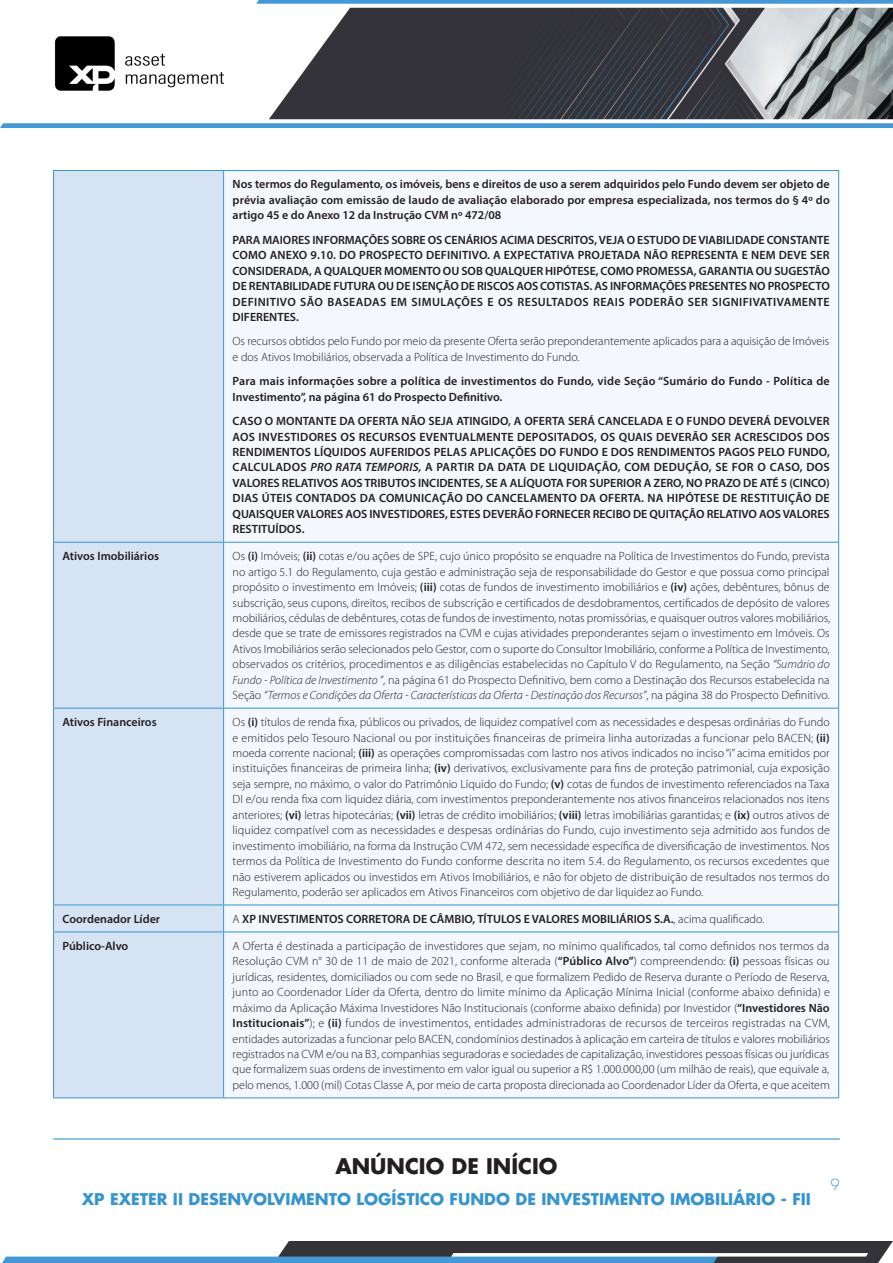
<style>
.page{position:relative;width:893px;height:1263px;background:#fff}
.page>*{position:absolute;margin:0;border:0;box-sizing:border-box;transform-origin:0 0}
.t1{font:700 21px "Futura LT";color:#231f20}
.t2{font:700 15.75px "Futura LT";color:#3695d0}
.t3{font:300 15px "Futura LT";color:#3695d0}
.t4{font:300 12px/15.5px "Myriad Pro";color:#231f20;text-align:justify}
.t5{font:600 12px/15.5px "Myriad Pro";color:#231f20;text-align:justify}
.s1{font-style:italic}
.s2{font-weight:600}
.s3{font-weight:300}
</style>
<div class="page">
<img style="left:0;top:0;width:893px;height:127px">
<img style="left:2px;top:1242px;width:891px;height:21px">
<hr style="left:53px;top:1138px;width:787px;height:1px;background:#3695d0">
<div style="left:54px;top:171px;width:169px;height:926px;background:#d5e3f3"></div>
<div style="left:224px;top:171px;width:614px;height:926px;background:#f4f7fc"></div>
<hr style="left:53px;top:170px;width:171px;height:1px;background:#3695d0">
<hr style="left:53px;top:171px;width:1px;height:371px;background:#3695d0">
<hr style="left:224px;top:170px;width:615px;height:1px;background:#3695d0">
<hr style="left:223px;top:171px;width:1px;height:371px;background:#3695d0">
<hr style="left:838px;top:171px;width:1px;height:371px;background:#3695d0">
<hr style="left:53px;top:542px;width:171px;height:1px;background:#3695d0">
<hr style="left:53px;top:543px;width:1px;height:165px;background:#3695d0">
<hr style="left:224px;top:542px;width:615px;height:1px;background:#3695d0">
<hr style="left:223px;top:543px;width:1px;height:165px;background:#3695d0">
<hr style="left:838px;top:543px;width:1px;height:165px;background:#3695d0">
<hr style="left:53px;top:708px;width:171px;height:1px;background:#3695d0">
<hr style="left:53px;top:708px;width:1px;height:196px;background:#3695d0">
<hr style="left:224px;top:708px;width:615px;height:1px;background:#3695d0">
<hr style="left:223px;top:708px;width:1px;height:196px;background:#3695d0">
<hr style="left:838px;top:708px;width:1px;height:196px;background:#3695d0">
<hr style="left:53px;top:904px;width:171px;height:1px;background:#3695d0">
<svg style="left:53px;top:905px;width:1px;height:26px"></svg>
<hr style="left:224px;top:904px;width:615px;height:1px;background:#3695d0">
<svg style="left:223px;top:905px;width:1px;height:26px"></svg>
<svg style="left:838px;top:905px;width:1px;height:26px"></svg>
<hr style="left:53px;top:931px;width:171px;height:1px;background:#3695d0">
<hr style="left:53px;top:932px;width:1px;height:165px;background:#3695d0">
<hr style="left:224px;top:931px;width:615px;height:1px;background:#3695d0">
<hr style="left:223px;top:932px;width:1px;height:165px;background:#3695d0">
<hr style="left:838px;top:932px;width:1px;height:165px;background:#3695d0">
<hr style="left:53px;top:1097px;width:171px;height:1px;background:#3695d0">
<hr style="left:224px;top:1097px;width:615px;height:1px;background:#3695d0">
<p class="t5" style="left:233px;top:176px;width:599px">Nos termos do Regulamento, os imóveis, bens e direitos de uso a serem adquiridos pelo Fundo devem ser objeto de prévia avaliação com emissão de laudo de avaliação elaborado por empresa especializada, nos termos do § 4º do artigo 45 e do Anexo 12 da Instrução CVM nº 472/08</p>
<p class="t5" style="left:233px;top:232px;width:599px">PARA MAIORES INFORMAÇÕES SOBRE OS CENÁRIOS ACIMA DESCRITOS, VEJA O ESTUDO DE VIABILIDADE CONSTANTE COMO ANEXO 9.10. DO PROSPECTO DEFINITIVO. A EXPECTATIVA PROJETADA NÃO REPRESENTA E NEM DEVE SER CONSIDERADA, A QUALQUER MOMENTO OU SOB QUALQUER HIPÓTESE, COMO PROMESSA, GARANTIA OU SUGESTÃO DE RENTABILIDADE FUTURA OU DE ISENÇÃO DE RISCOS AOS COTISTAS. AS INFORMAÇÕES PRESENTES NO PROSPECTO DEFINITIVO SÃO BASEADAS EM SIMULAÇÕES E OS RESULTADOS REAIS PODERÃO SER SIGNIFIVATIVAMENTE DIFERENTES.</p>
<p class="t4" style="left:233px;top:334px;width:598px">Os recursos obtidos pelo Fundo por meio da presente Oferta serão preponderantemente aplicados para a aquisição de Imóveis e dos Ativos Imobiliários, observada a Política de Investimento do Fundo.</p>
<p class="t5" style="left:233px;top:373px;width:599px">Para mais informações sobre a política de investimentos do Fundo, vide Seção “Sumário do Fundo - Política de<br>Investimento”, na página 61 do Prospecto Definitivo.</p>
<p class="t5" style="left:233px;top:413px;width:599px">CASO O MONTANTE DA OFERTA NÃO SEJA ATINGIDO, A OFERTA SERÁ CANCELADA E O FUNDO DEVERÁ DEVOLVER AOS INVESTIDORES OS RECURSOS EVENTUALMENTE DEPOSITADOS, OS QUAIS DEVERÃO SER ACRESCIDOS DOS RENDIMENTOS LÍQUIDOS AUFERIDOS PELAS APLICAÇÕES DO FUNDO E DOS RENDIMENTOS PAGOS PELO FUNDO, CALCULADOS <span class="s1">PRO RATA TEMPORIS,</span> A PARTIR DA DATA DE LIQUIDAÇÃO, COM DEDUÇÃO, SE FOR O CASO, DOS VALORES RELATIVOS AOS TRIBUTOS INCIDENTES, SE A ALÍQUOTA FOR SUPERIOR A ZERO, NO PRAZO DE ATÉ 5 (CINCO)<br>DIAS ÚTEIS CONTADOS DA COMUNICAÇÃO DO CANCELAMENTO DA OFERTA. NA HIPÓTESE DE RESTITUIÇÃO DE QUAISQUER VALORES AOS INVESTIDORES, ESTES DEVERÃO FORNECER RECIBO DE QUITAÇÃO RELATIVO AOS VALORES RESTITUÍDOS.</p>
<p class="t5" style="left:63px;top:548px;width:98px">Ativos Imobiliários</p>
<p class="t4" style="left:233px;top:549px;width:599px">Os <span class="s2">(i)</span> Imóveis; <span class="s2">(ii)</span> cotas e/ou ações de SPE, cujo único propósito se enquadre na Política de Investimentos do Fundo, prevista no artigo 5.1 do Regulamento, cuja gestão e administração seja de responsabilidade do Gestor e que possua como principal propósito o investimento em Imóveis; <span class="s2">(iii)</span> cotas de fundos de investimento imobiliários e <span class="s2">(iv)</span> ações, debêntures, bônus de subscrição, seus cupons, direitos, recibos de subscrição e certificados de desdobramentos, certificados de depósito de valores mobiliários, cédulas de debêntures, cotas de fundos de investimento, notas promissórias, e quaisquer outros valores mobiliários, desde que se trate de emissores registrados na CVM e cujas atividades preponderantes sejam o investimento em Imóveis. Os Ativos Imobiliários serão selecionados pelo Gestor, com o suporte do Consultor Imobiliário, conforme a Política de Investimento, observados os critérios, procedimentos e as diligências estabelecidas no Capítulo V do Regulamento, na Seção <span class="s1">“Sumário do Fundo - Política de Investimento ”</span>, na página 61 do Prospecto Definitivo, bem como a Destinação dos Recursos estabelecida na Seção <span class="s1">“Termos e Condições da Oferta - Características da Oferta - Destinação dos Recursos”</span>, na página 38 do Prospecto Definitivo.</p>
<p class="t5" style="left:63px;top:714px;width:96px">Ativos Financeiros</p>
<p class="t4" style="left:233px;top:715px;width:599px">Os <span class="s2">(i)</span> títulos de renda fixa, públicos ou privados, de liquidez compatível com as necessidades e despesas ordinárias do Fundo e emitidos pelo Tesouro Nacional ou por instituições financeiras de primeira linha autorizadas a funcionar pelo BACEN; <span class="s2">(ii) </span>moeda corrente nacional; <span class="s2">(iii)</span> as operações compromissadas com lastro nos ativos indicados no inciso “i” acima emitidos por instituições financeiras de primeira linha; <span class="s2">(iv)</span> derivativos, exclusivamente para fins de proteção patrimonial, cuja exposição seja sempre, no máximo, o valor do Patrimônio Líquido do Fundo; <span class="s2">(v)</span> cotas de fundos de investimento referenciados na Taxa DI e/ou renda fixa com liquidez diária, com investimentos preponderantemente nos ativos financeiros relacionados nos itens anteriores; <span class="s2">(vi)</span> letras hipotecárias; <span class="s2">(vii)</span> letras de crédito imobiliários; <span class="s2">(viii)</span> letras imobiliárias garantidas; e <span class="s2">(ix)</span> outros ativos de liquidez compatível com as necessidades e despesas ordinárias do Fundo, cujo investimento seja admitido aos fundos de investimento imobiliário, na forma da Instrução CVM 472, sem necessidade específica de diversificação de investimentos. Nos termos da Política de Investimento do Fundo conforme descrita no item 5.4. do Regulamento, os recursos excedentes que não estiverem aplicados ou investidos em Ativos Imobiliários, e não for objeto de distribuição de resultados nos termos do Regulamento, poderão ser aplicados em Ativos Financeiros com objetivo de dar liquidez ao Fundo.</p>
<p class="t5" style="left:63px;top:911px;width:99px">Coordenador Líder</p>
<p class="t5" style="left:233px;top:911px;width:533px"><span class="s3">A</span> XP INVESTIMENTOS CORRETORA DE CÂMBIO, TÍTULOS E VALORES MOBILIÁRIOS S.A.<span class="s3">, acima qualificado.</span></p>
<p class="t5" style="left:63px;top:938px;width:67px">Público-Alvo</p>
<p class="t4" style="left:233px;top:938px;width:599px">A Oferta é destinada a participação de investidores que sejam, no mínimo qualificados, tal como definidos nos termos da Resolução CVM n° 30 de 11 de maio de 2021, conforme alterada (<span class="s2">“Público Alvo”</span>) compreendendo: <span class="s2">(i)</span> pessoas físicas ou jurídicas, residentes, domiciliados ou com sede no Brasil, e que formalizem Pedido de Reserva durante o Período de Reserva, junto ao Coordenador Líder da Oferta, dentro do limite mínimo da Aplicação Mínima Inicial (conforme abaixo definida) e máximo da Aplicação Máxima Investidores Não Institucionais (conforme abaixo definida) por Investidor (<span class="s2">“Investidores Não Institucionais”</span>); e <span class="s2">(ii)</span> fundos de investimentos, entidades administradoras de recursos de terceiros registradas na CVM, entidades autorizadas a funcionar pelo BACEN, condomínios destinados à aplicação em carteira de títulos e valores mobiliários registrados na CVM e/ou na B3, companhias seguradoras e sociedades de capitalização, investidores pessoas físicas ou jurídicas que formalizem suas ordens de investimento em valor igual ou superior a R$ 1.000.000,00 (um milhão de reais), que equivale a, pelo menos, 1.000 (mil) Cotas Classe A, por meio de carta proposta direcionada ao Coordenador Líder da Oferta, e que aceitem</p>
<h1 class="t1" style="left:335px;top:1152px;width:224px">ANÚNCIO DE INÍCIO</h1>
<h2 class="t2" style="left:82px;top:1189px;width:731px">XP EXETER II DESENVOLVIMENTO LOGÍSTICO FUNDO DE INVESTIMENTO IMOBILIÁRIO - FII</h2>
<p class="t3" style="left:830px;top:1175px;width:11px">9</p>
</div>
